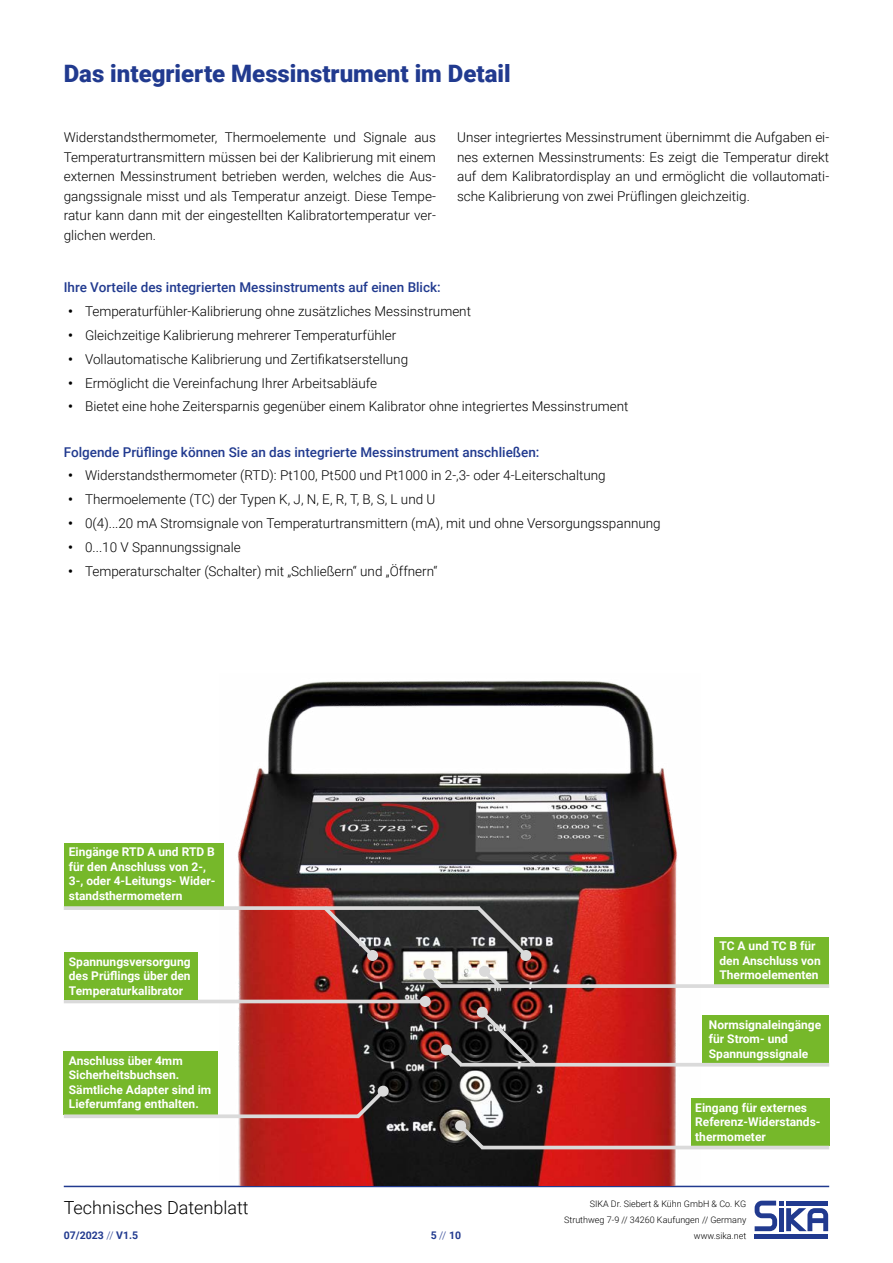
<style>
.page{position:relative;width:893px;height:1263px;background:#fff}
.page>*{position:absolute;margin:0;border:0;box-sizing:border-box;transform-origin:0 0}
.t1{font:900 24px "Roboto";color:#213a8f}
.t2{font:300 18px "Roboto";color:#000}
.t3{font:300 13.5px/19.5px "Roboto";color:#000;text-align:justify}
.t4{font:500 13.5px "Roboto";color:#213a8f}
.t5{font:700 12px/14.4px "Roboto";color:#fff}
.t6{font:700 10.5px "Roboto";color:#213a8f}
.t7{font:300 9px/15.8px "Roboto";color:#000;text-align:right}
.s1{font-weight:700}
.s2{font-weight:300}
</style>
<div class="page">
<hr style="left:64px;top:1186px;width:765px;height:1px;background:#213a8f">
<svg style="left:754px;top:1200px;width:75px;height:39px"></svg>
<img style="left:219px;top:681px;width:482px;height:505px">
<hr style="left:64px;top:1000px;width:361px;height:3px;background:#dadada">
<div style="left:420px;top:996px;width:11px;height:11px;background:#dadada;border-radius:50%"></div>
<div style="left:64px;top:843px;width:159px;height:63px;background:#76b82a"></div>
<div style="left:64px;top:1051px;width:154px;height:63px;background:#76b82a"></div>
<div style="left:714px;top:937px;width:115px;height:47px;background:#76b82a"></div>
<div style="left:64px;top:952px;width:133px;height:48px;background:#76b82a"></div>
<div style="left:702px;top:1016px;width:127px;height:47px;background:#76b82a"></div>
<div style="left:691px;top:1098px;width:138px;height:48px;background:#76b82a"></div>
<svg style="left:64px;top:906px;width:409px;height:4px"></svg>
<svg style="left:319px;top:902px;width:60px;height:59px;background:#7b4846"></svg>
<svg style="left:447px;top:984px;width:382px;height:4px"></svg>
<svg style="left:473px;top:902px;width:59px;height:90px;background:#6e6867"></svg>
<svg style="left:423px;top:968px;width:24px;height:24px"></svg>
<hr style="left:460px;top:1063px;width:369px;height:3px;background:#dadada">
<svg style="left:476px;top:1006px;width:64px;height:64px;background:#453b3a"></svg>
<svg style="left:440px;top:1044px;width:27px;height:26px"></svg>
<hr style="left:482px;top:1146px;width:347px;height:3px;background:#dadada">
<svg style="left:454px;top:1120px;width:34px;height:33px"></svg>
<svg style="left:64px;top:1114px;width:288px;height:4px"></svg>
<svg style="left:352px;top:1085px;width:37px;height:37px"></svg>
<h1 class="t1" style="left:64px;top:56px;width:448px">Das integrierte Messinstrument im Detail</h1>
<p class="t3" style="left:64px;top:127px;width:374px">Widerstandsthermometer, Thermoelemente und Signale aus Temperaturtransmittern müssen bei der Kalibrierung mit einem externen Messinstrument betrieben werden, welches die Aus&shy;gangssignale misst und als Temperatur anzeigt. Diese Tempe&shy;ratur kann dann mit der eingestellten Kalibratortemperatur ver&shy;glichen werden.</p>
<p class="t3" style="left:457px;top:127px;width:374px">Unser integriertes Messinstrument übernimmt die Aufgaben ei&shy;nes externen Messinstruments: Es zeigt die Temperatur direkt auf dem Kalibratordisplay an und ermöglicht die vollautomati&shy;sche Kalibrierung von zwei Prüflingen gleichzeitig.</p>
<p class="t4" style="left:64px;top:278px;width:378px">Ihre Vorteile des integrierten Messinstruments auf einen Blick:</p>
<p class="t3" style="left:68px;top:301px;width:404px"><span class="s1">•</span> Temperaturfühler-Kalibrierung ohne zusätzliches Messinstrument</p>
<p class="t3" style="left:68px;top:325px;width:330px"><span class="s1">•</span> Gleichzeitige Kalibrierung mehrerer Temperaturfühler</p>
<p class="t3" style="left:68px;top:349px;width:342px"><span class="s1">•</span> Vollautomatische Kalibrierung und Zertifikatserstellung</p>
<p class="t3" style="left:68px;top:373px;width:311px"><span class="s1">•</span> Ermöglicht die Vereinfachung Ihrer Arbeitsabläufe</p>
<p class="t3" style="left:68px;top:396px;width:562px"><span class="s1">•</span> Bietet eine hohe Zeitersparnis gegenüber einem Kalibrator ohne integriertes Messinstrument</p>
<p class="t4" style="left:64px;top:442px;width:477px">Folgende Prüflinge können Sie an das integrierte Messinstrument anschließen:</p>
<p class="t3" style="left:68px;top:465px;width:539px"><span class="s1">•</span> Widerstandsthermometer (RTD): Pt100, Pt500 und Pt1000 in 2-,3- oder 4-Leiterschaltung</p>
<p class="t3" style="left:68px;top:489px;width:369px"><span class="s1">•</span> Thermoelemente (TC) der Typen K, J, N, E, R, T, B, S, L und U</p>
<p class="t3" style="left:68px;top:513px;width:594px"><span class="s1">•</span> 0(4)...20 mA Stromsignale von Temperaturtransmittern (mA), mit und ohne Versorgungsspannung</p>
<p class="t3" style="left:68px;top:537px;width:174px"><span class="s1">•</span> 0...10 V Spannungssignale</p>
<p class="t3" style="left:68px;top:561px;width:371px"><span class="s1">•</span> Temperaturschalter (Schalter) mit „Schließern“ und „Öffnern“</p>
<p class="t5" style="left:69px;top:844px;width:148px">Eingänge RTD A und RTD B für den Anschluss von 2-,<br>3-, oder 4-Leitungs- Wider&shy;standsthermometern</p>
<p class="t5" style="left:69px;top:954px;width:123px;text-align:justify">Spannungsversorgung des Prüflings über den Temperaturkalibrator</p>
<p class="t5" style="left:69px;top:1053px;width:144px">Anschluss über 4mm<br>Sicherheitsbuchsen.<br>Sämtliche Adapter sind im<br>Lieferumfang enthalten.</p>
<h2 class="t2" style="left:64px;top:1195px;width:186px">Technisches Datenblatt</h2>
<p class="t6" style="left:64px;top:1228px;width:76px">07/2023 <span class="s2">//</span> V1.5</p>
<p class="t6" style="left:431px;top:1228px;width:32px">5 <span class="s2">//</span> 10</p>
<p class="t5" style="left:719px;top:938px;width:103px">TC A und TC B für den Anschluss von<br>Thermoelementen</p>
<p class="t5" style="left:709px;top:1017px;width:114px">Normsignaleingänge für Strom- und<br>Spannungssignale</p>
<p class="t5" style="left:695px;top:1100px;width:127px">Eingang für externes<br>Referenz-Widerstands&shy;thermometer</p>
<p class="t7" style="left:564px;top:1196px;width:184px">SIKA Dr. Siebert &amp; Kühn GmbH &amp; Co. KG<br>Struthweg 7-9 // 34260 Kaufungen // Germany www.sika.net</p>
</div>
